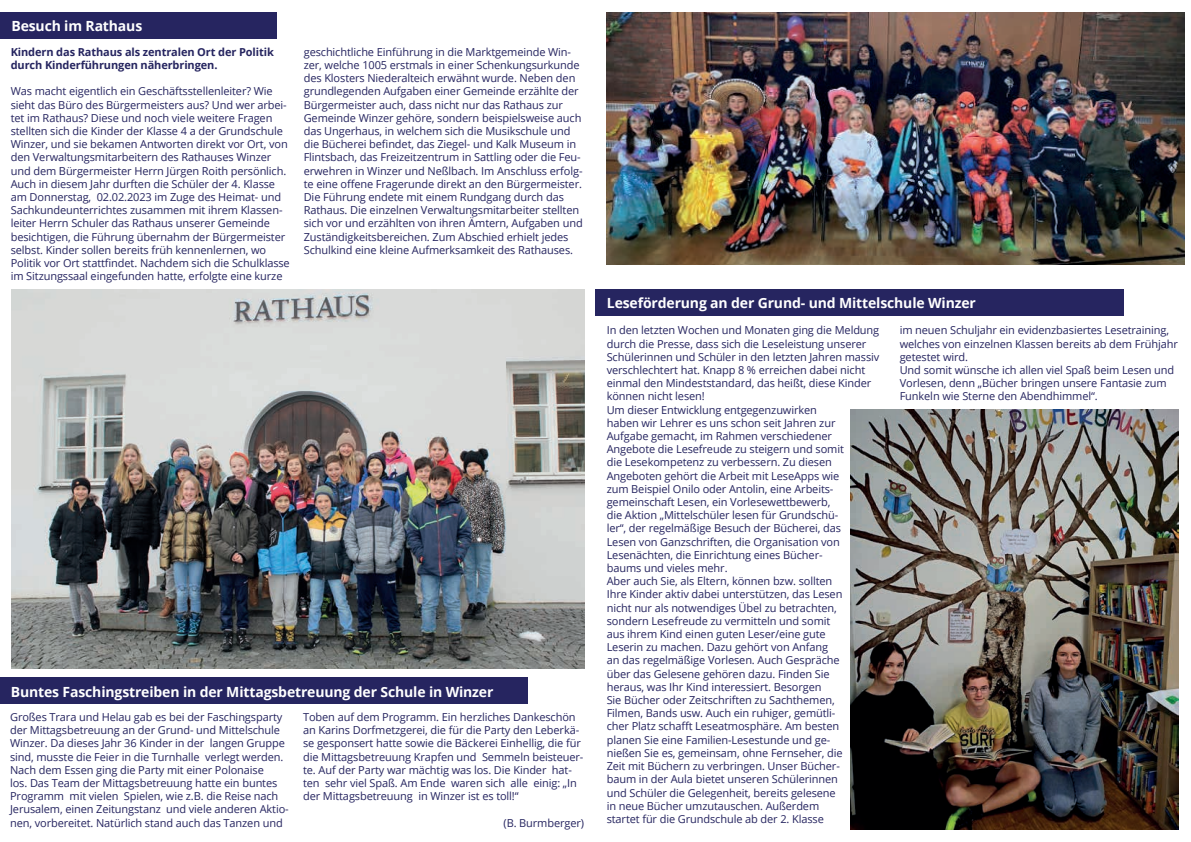
<style>
.page{position:relative;width:1191px;height:842px;background:#fff}
.page>*{position:absolute;margin:0;border:0;box-sizing:border-box;transform-origin:0 0}
.t1{font:700 14px "Open Sans";letter-spacing:-.01em;color:#fff}
.t2{font:11px/13.2px "Open Sans";letter-spacing:-.01em;color:#262560}
.t3{font:700 11px/13.2px "Open Sans";letter-spacing:-.01em;color:#262560}
</style>
<div class="page">
<div style="left:0;top:12px;width:276px;height:27px;background:#262560"></div>
<img style="left:11px;top:289px;width:574px;height:380px">
<div style="left:0;top:677px;width:528px;height:27px;background:#262560"></div>
<img style="left:850px;top:410px;width:328px;height:420px">
<div style="left:595px;top:289px;width:528px;height:26px;background:#262560"></div>
<img style="left:606px;top:12px;width:578px;height:252px">
<p class="t1" style="left:11px;top:16px;width:132px">Besuch im Rathaus</p>
<p class="t3" style="left:11px;top:45px;width:265px">Kindern das Rathaus als zentralen Ort der Politik durch Kinderführungen näherbringen.</p>
<p class="t2" style="left:11px;top:85px;width:280px">Was macht eigentlich ein Geschäftsstellenleiter? Wie sieht das Büro des Bürgermeisters aus? Und wer arbei&shy;tet im Rathaus? Diese und noch viele weitere Fragen stellten sich die Kinder der Klasse 4 a der Grundschule Winzer, und sie bekamen Antworten direkt vor Ort, von den Verwaltungsmitarbeitern des Rathauses Winzer und dem Bürgermeister Herrn Jürgen Roith persönlich.<br>Auch in diesem Jahr durften die Schüler der 4. Klasse am Donnerstag, 02.02.2023 im Zuge des Heimat- und Sachkundeunterrichtes zusammen mit ihrem Klassen&shy;leiter Herrn Schuler das Rathaus unserer Gemeinde besichtigen, die Führung übernahm der Bürgermeister selbst. Kinder sollen bereits früh kennenlernen, wo Politik vor Ort stattfindet. Nachdem sich die Schulklasse im Sitzungssaal eingefunden hatte, erfolgte eine kurze</p>
<p class="t2" style="left:304px;top:45px;width:280px">geschichtliche Einführung in die Marktgemeinde Win&shy;zer, welche 1005 erstmals in einer Schenkungsurkunde des Klosters Niederalteich erwähnt wurde. Neben den grundlegenden Aufgaben einer Gemeinde erzählte der Bürgermeister auch, dass nicht nur das Rathaus zur Gemeinde Winzer gehöre, sondern beispielsweise auch das Ungerhaus, in welchem sich die Musikschule und die Bücherei befindet, das Ziegel- und Kalk Museum in Flintsbach, das Freizeitzentrum in Sattling oder die Feu&shy;erwehren in Winzer und Neßlbach. Im Anschluss erfolg&shy;te eine offene Fragerunde direkt an den Bürgermeister.<br>Die Führung endete mit einem Rundgang durch das Rathaus. Die einzelnen Verwaltungsmitarbeiter stellten sich vor und erzählten von ihren Ämtern, Aufgaben und Zuständigkeitsbereichen. Zum Abschied erhielt jedes Schulkind eine kleine Aufmerksamkeit des Rathauses.</p>
<p class="t1" style="left:11px;top:682px;width:484px">Buntes Faschingstreiben in der Mittagsbetreuung der Schule in Winzer</p>
<p class="t2" style="left:10px;top:710px;width:280px">Großes Trara und Helau gab es bei der Faschingsparty der Mittagsbetreuung an der Grund- und Mittelschule Winzer. Da dieses Jahr 36 Kinder in der langen Gruppe sind, musste die Feier in die Turnhalle verlegt werden.<br>Nach dem Essen ging die Party mit einer Polonaise<br>los. Das Team der Mittagsbetreuung hatte ein buntes Programm mit vielen Spielen, wie z.B. die Reise nach Jerusalem, einen Zeitungstanz und viele anderen Aktio&shy;nen, vorbereitet. Natürlich stand auch das Tanzen und</p>
<p class="t2" style="left:303px;top:710px;width:282px">Toben auf dem Programm. Ein herzliches Dankeschön an Karins Dorfmetzgerei, die für die Party den Leberkä&shy;se gesponsert hatte sowie die Bäckerei Einhellig, die für die Mittagsbetreuung Krapfen und Semmeln beisteuer&shy;te. Auf der Party war mächtig was los. Die Kinder hat&shy;ten sehr viel Spaß. Am Ende waren sich alle einig: „In der Mittagsbetreuung in Winzer ist es toll!“</p>
<p class="t2" style="left:503px;top:816px;width:82px">(B. Burmberger)</p>
<p class="t1" style="left:607px;top:293px;width:370px">Leseförderung an der Grund- und Mittelschule Winzer</p>
<p class="t2" style="left:606px;top:324px;width:274px">In den letzten Wochen und Monaten ging die Meldung durch die Presse, dass sich die Leseleistung unserer Schülerinnen und Schüler in den letzten Jahren massiv verschlechtert hat. Knapp 8 % erreichen dabei nicht einmal den Mindeststandard, das heißt, diese Kinder können nicht lesen!<br>Um dieser Entwicklung entgegenzuwirken<br>haben wir Lehrer es uns schon seit Jahren zur Aufgabe gemacht, im Rahmen verschiedener Angebote die Lesefreude zu steigern und somit<br>die Lesekompetenz zu verbessern. Zu diesen Angeboten gehört die Arbeit mit LeseApps wie<br>zum Beispiel Onilo oder Antolin, eine Arbeits&shy;gemeinschaft Lesen, ein Vorlesewettbewerb,<br>die Aktion „Mittelschüler lesen für Grundschü-<br>ler“, der regelmäßige Besuch der Bücherei, das<br>Lesen von Ganzschriften, die Organisation von Lesenächten, die Einrichtung eines Bücher-<br>baums und vieles mehr.<br>Aber auch Sie, als Eltern, können bzw. sollten<br>Ihre Kinder aktiv dabei unterstützen, das Lesen<br>nicht nur als notwendiges Übel zu betrachten, sondern Lesefreude zu vermitteln und somit<br>aus ihrem Kind einen guten Leser/eine gute<br>Leserin zu machen. Dazu gehört von Anfang<br>an das regelmäßige Vorlesen. Auch Gespräche<br>über das Gelesene gehören dazu. Finden Sie<br>heraus, was Ihr Kind interessiert. Besorgen<br>Sie Bücher oder Zeitschriften zu Sachthemen,<br>Filmen, Bands usw. Auch ein ruhiger, gemütli-<br>cher Platz schafft Leseatmosphäre. Am besten<br>planen Sie eine Familien-Lesestunde und ge-<br>nießen Sie es, gemeinsam, ohne Fernseher, die<br>Zeit mit Büchern zu verbringen. Unser Bücher-<br>baum in der Aula bietet unseren Schülerinnen<br>und Schüler die Gelegenheit, bereits gelesene<br>in neue Bücher umzutauschen. Außerdem<br>startet für die Grundschule ab der 2. Klasse</p>
<p class="t2" style="left:899px;top:324px;width:279px">im neuen Schuljahr ein evidenzbasiertes Lesetraining, welches von einzelnen Klassen bereits ab dem Frühjahr getestet wird.<br>Und somit wünsche ich allen viel Spaß beim Lesen und Vorlesen, denn „Bücher bringen unsere Fantasie zum Funkeln wie Sterne den Abendhimmel“.</p>
</div>
